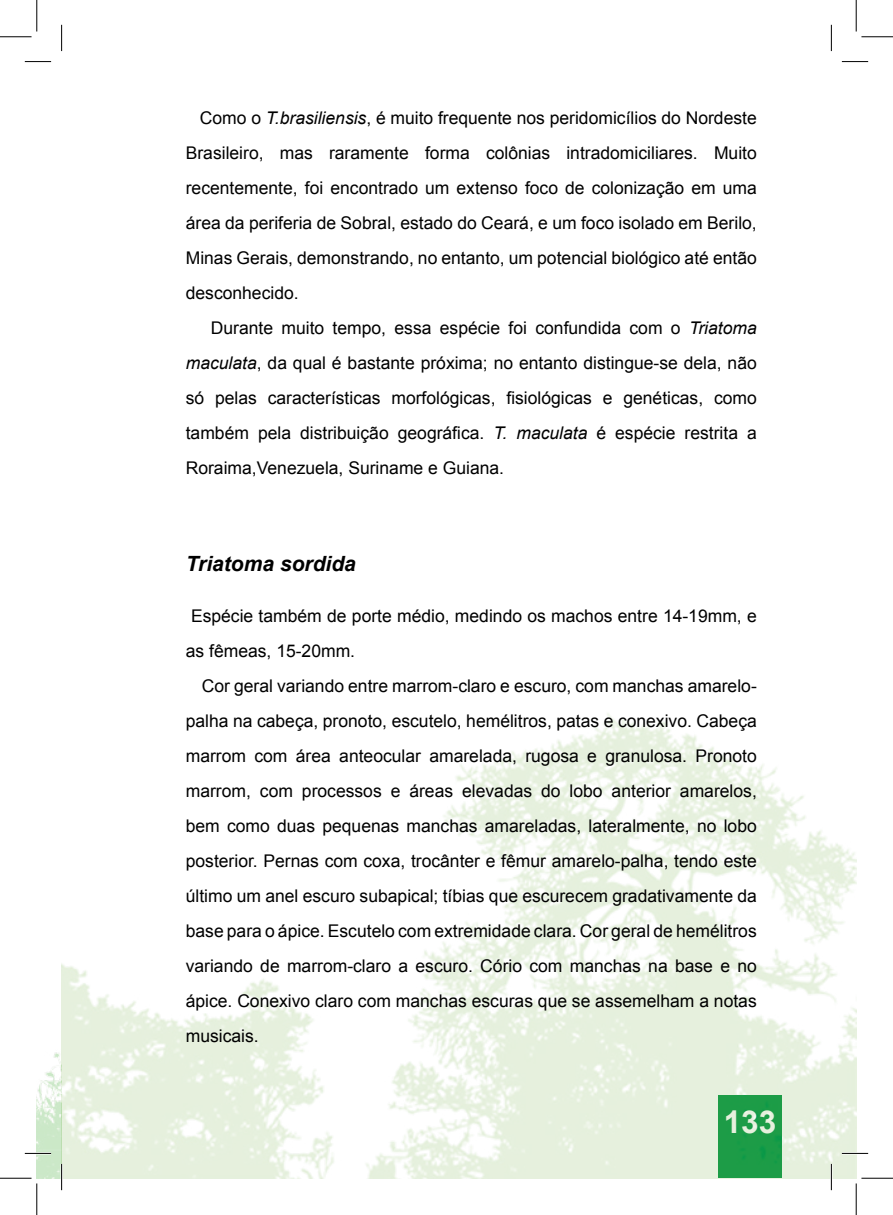
<style>
.page{position:relative;width:893px;height:1215px;background:#fff}
.page>*{position:absolute;margin:0;border:0;box-sizing:border-box;transform-origin:0 0}
.t1{font:700 31.5px "Arial";color:#fff}
.t2{font:italic 700 21px "Arial";color:#000}
.t3{font:17.5px/35px "Arial";color:#000;text-align:justify}
.s1{font-style:italic}
</style>
<div class="page">
<img style="left:37px;top:963px;width:25px;height:215px">
<img style="left:62px;top:713px;width:793px;height:465px">
<hr style="left:25px;top:1152px;width:26px;height:2px;background:#fff">
<hr style="left:841px;top:1152px;width:26px;height:2px;background:#fff">
<hr style="left:60px;top:1163px;width:3px;height:27px;background:#fff">
<hr style="left:829px;top:1163px;width:3px;height:27px;background:#fff">
<svg style="left:25px;top:61px;width:26px;height:1px"></svg>
<svg style="left:841px;top:61px;width:26px;height:1px"></svg>
<svg style="left:25px;top:1153px;width:26px;height:1px"></svg>
<svg style="left:841px;top:1153px;width:26px;height:1px"></svg>
<svg style="left:61px;top:25px;width:1px;height:26px"></svg>
<svg style="left:61px;top:1163px;width:1px;height:27px"></svg>
<svg style="left:830px;top:25px;width:1px;height:26px"></svg>
<svg style="left:830px;top:1163px;width:1px;height:27px"></svg>
<hr style="left:0;top:36px;width:32px;height:1px;background:#000">
<hr style="left:861px;top:36px;width:31px;height:1px;background:#000">
<hr style="left:0;top:1177px;width:32px;height:1px;background:#000">
<hr style="left:861px;top:1177px;width:31px;height:1px;background:#000">
<hr style="left:36px;top:0;width:1px;height:31px;background:#000">
<hr style="left:36px;top:1183px;width:1px;height:31px;background:#000">
<hr style="left:855px;top:0;width:1px;height:31px;background:#000">
<hr style="left:855px;top:1183px;width:1px;height:31px;background:#000">
<p class="t3" style="left:186px;top:100px;width:572px;text-indent:14px">Como o <span class="s1">T.brasiliensis</span>, é muito frequente nos peridomicílios do Nordeste Brasileiro, mas raramente forma colônias intradomiciliares. Muito recentemente, foi encontrado um extenso foco de colonização em uma área da periferia de Sobral, estado do Ceará, e um foco isolado em Berilo, Minas Gerais, demonstrando, no entanto, um potencial biológico até então desconhecido.</p>
<p class="t3" style="left:186px;top:310px;width:572px;text-indent:25px">Durante muito tempo, essa espécie foi confundida com o <span class="s1">Triatoma maculata</span>, da qual é bastante próxima; no entanto distingue-se dela, não só pelas características morfológicas, fisiológicas e genéticas, como também pela distribuição geográfica. <span class="s1">T. maculata</span> é espécie restrita a Roraima,Venezuela, Suriname e Guiana.</p>
<p class="t2" style="left:186px;top:549px;width:171px">Triatoma sordida</p>
<p class="t3" style="left:186px;top:598px;width:572px;text-indent:5px">Espécie também de porte médio, medindo os machos entre 14-19mm, e as fêmeas, 15-20mm.</p>
<p class="t3" style="left:186px;top:668px;width:572px;text-indent:16px">Cor geral variando entre marrom-claro e escuro, com manchas amarelo&shy;palha na cabeça, pronoto, escutelo, hemélitros, patas e conexivo. Cabeça marrom com área anteocular amarelada, rugosa e granulosa. Pronoto marrom, com processos e áreas elevadas do lobo anterior amarelos, bem como duas pequenas manchas amareladas, lateralmente, no lobo posterior. Pernas com coxa, trocânter e fêmur amarelo-palha, tendo este último um anel escuro subapical; tíbias que escurecem gradativamente da base para o ápice. Escutelo com extremidade clara. Cor geral de hemélitros variando de marrom-claro a escuro. Cório com manchas na base e no ápice. Conexivo claro com manchas escuras que se assemelham a notas musicais.</p>
<h1 class="t1" style="left:723px;top:1101px;width:54px">133</h1>
</div>
